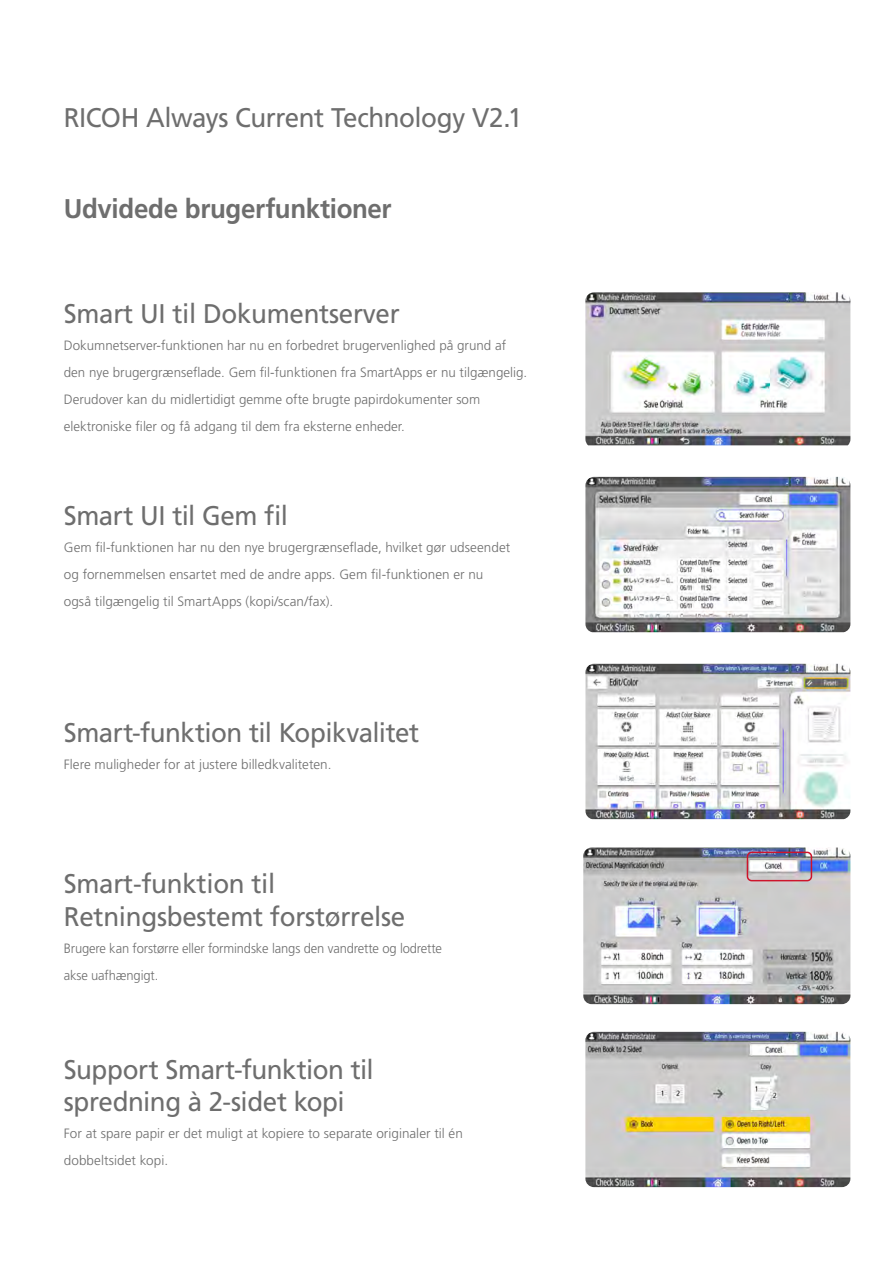
<style>
.page{position:relative;width:893px;height:1263px;background:#fff}
.page>*{position:absolute;margin:0;border:0;box-sizing:border-box;transform-origin:0 0}
.t1{font:27px/32.4px "Frutiger LT Pro";letter-spacing:-.01em;color:#6e6e6e;scale:.96 1}
.t2{font:700 27px "Frutiger LT Std";letter-spacing:-.015em;color:#6e6e6e;scale:.96 1}
.t3{font:300 13.5px/27px "Frutiger LT Pro";color:#6e6e6e}
.t4{font:300 13.5px/27px "Frutiger LT Pro";color:#6e6e6e;scale:.96 1}
</style>
<div class="page">
<img style="left:585px;top:664px;width:265px;height:155px">
<img style="left:585px;top:477px;width:265px;height:155px">
<img style="left:585px;top:292px;width:265px;height:153px">
<img style="left:583px;top:847px;width:267px;height:157px">
<div style="left:747px;top:852px;width:65px;height:29px;border:2px solid #ce142b;border-radius:4px"></div>
<img style="left:585px;top:1032px;width:265px;height:155px">
<p class="t1" style="left:64px;top:101px;width:479px">RICOH Always Current Technology V2.1</p>
<p class="t2" style="left:64px;top:193px;width:343px">Udvidede brugerfunktioner</p>
<p class="t1" style="left:64px;top:298px;width:352px">Smart UI til Dokumentserver</p>
<p class="t3" style="left:64px;top:332px;width:465px">Dokumnetserver-funktionen har nu en forbedret brugervenlighed på grund af den nye brugergrænseflade. Gem fil-funktionen fra SmartApps er nu tilgængelig.<br>Derudover kan du midlertidigt gemme ofte brugte papirdokumenter som elektroniske filer og få adgang til dem fra eksterne enheder.</p>
<p class="t1" style="left:64px;top:499px;width:235px">Smart UI til Gem fil</p>
<p class="t3" style="left:64px;top:534px;width:448px">Gem fil-funktionen har nu den nye brugergrænseflade, hvilket gør udseendet og fornemmelsen ensartet med de andre apps. Gem fil-funktionen er nu også tilgængelig til SmartApps (kopi/scan/fax).</p>
<p class="t1" style="left:64px;top:716px;width:372px">Smart-funktion til Kopikvalitet</p>
<p class="t3" style="left:64px;top:751px;width:269px">Flere muligheder for at justere billedkvaliteten.</p>
<p class="t1" style="left:64px;top:868px;width:357px">Smart-funktion til<br>Retningsbestemt forstørrelse</p>
<p class="t4" style="left:64px;top:935px;width:396px">Brugere kan forstørre eller formindske langs den vandrette og lodrette akse uafhængigt.</p>
<p class="t1" style="left:64px;top:1053px;width:324px">Support Smart-funktion til spredning à 2-sidet kopi</p>
<p class="t3" style="left:64px;top:1120px;width:401px">For at spare papir er det muligt at kopiere to separate originaler til én dobbeltsidet kopi.</p>
</div>
